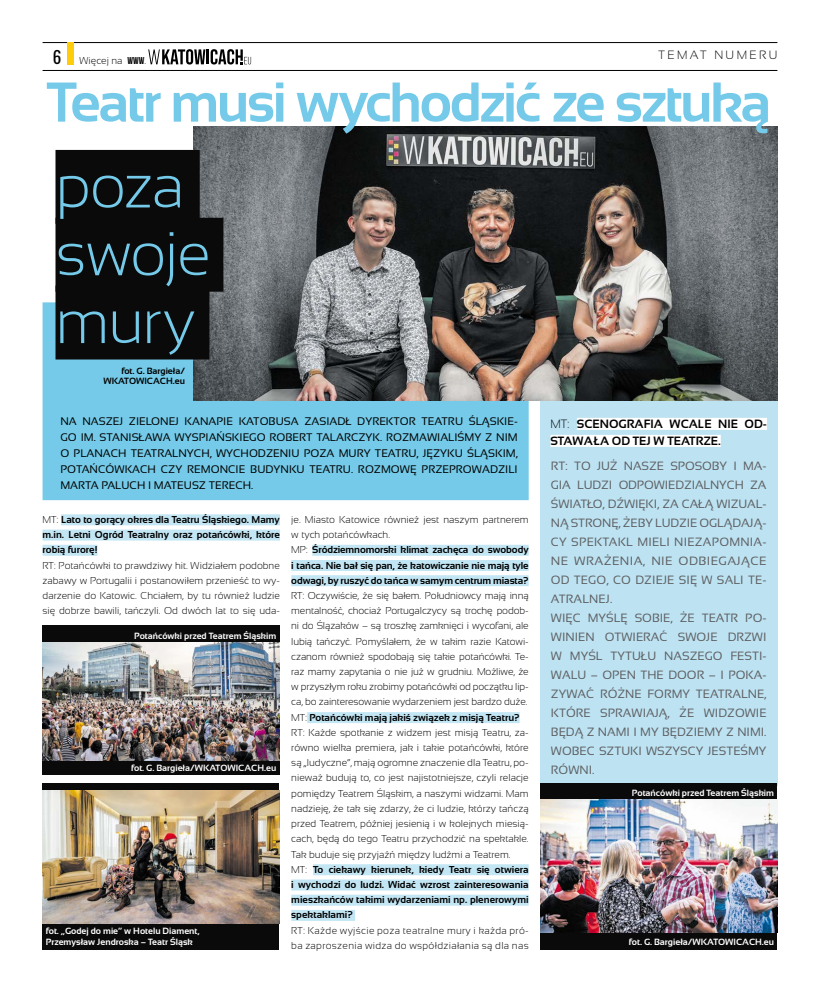
<style>
.page{position:relative;width:820px;height:993px;background:#fff}
.page>*{position:absolute;margin:0;border:0;box-sizing:border-box;transform-origin:0 0}
.t1{font:300 61.6px/67.7px "Sansation";letter-spacing:-.025em;color:#74cae8}
.t2{font:700 56px "Sansation";letter-spacing:-.045em;color:#74cae8}
.t3{font:12px/19px "Sansation";color:#5f6062}
.t4{font:700 12px "Sansation";color:#000}
.t5{font:300 12px "Sansation";letter-spacing:.2em;color:#000}
.t6{font:11px/16px "Sansation";color:#000;text-align:justify}
.t7{font:300 10px/15.2px "Sansation";color:#000;text-align:justify}
.t8{font:700 10px/15.2px "Sansation";letter-spacing:-.01em;color:#000;text-align:justify}
.t9{font:300 10px/15.2px "Sansation";letter-spacing:.03em;color:#000}
.t10{font:700 9px/10.8px "Sansation";color:#fff}
.t11{font:700 9px/10.8px "Sansation";color:#000;text-align:right}
.s1{font-family:"Oswald";font-weight:400;font-size:17px}
.s2{font-family:"Bebas Neue";font-weight:400}
.s3{font-weight:300}
.s4{font-weight:700}
</style>
<div class="page">
<hr style="left:43px;top:42px;width:734px;height:1px;background:#000">
<svg style="left:148px;top:49px;width:103px;height:15px"></svg>
<hr style="left:43px;top:70px;width:734px;height:1px;background:#000">
<div style="left:67px;top:43px;width:6px;height:22px;background:#fecc0b"></div>
<div style="left:540px;top:401px;width:237px;height:384px;background:#bde3f3"></div>
<div style="left:576px;top:417px;width:190px;height:12px;background:#fff"></div>
<div style="left:550px;top:434px;width:170px;height:12px;background:#fff"></div>
<div style="left:43px;top:782px;width:734px;height:167px;background:#0a0a0b"></div>
<div style="left:43px;top:302px;width:485px;height:198px;background:#74cae8"></div>
<div style="left:280px;top:767px;width:260px;height:191px;background:#fff"></div>
<img style="left:193px;top:126px;width:584px;height:274px">
<div style="left:61px;top:514px;width:219px;height:11px;background:#c3e6f4"></div>
<div style="left:43px;top:529px;width:237px;height:11px;background:#c3e6f4"></div>
<div style="left:43px;top:544px;width:54px;height:11px;background:#c3e6f4"></div>
<div style="left:55px;top:150px;width:145px;height:74px;background:#0a0a0b"></div>
<div style="left:55px;top:218px;width:168px;height:73px;background:#0a0a0b"></div>
<div style="left:55px;top:285px;width:154px;height:74px;background:#0a0a0b"></div>
<div style="left:312px;top:544px;width:216px;height:11px;background:#c3e6f4"></div>
<div style="left:291px;top:559px;width:237px;height:11px;background:#c3e6f4"></div>
<div style="left:291px;top:575px;width:237px;height:11px;background:#c3e6f4"></div>
<div style="left:307px;top:711px;width:212px;height:11px;background:#c3e6f4"></div>
<div style="left:313px;top:863px;width:215px;height:11px;background:#c3e6f4"></div>
<div style="left:291px;top:879px;width:237px;height:11px;background:#c3e6f4"></div>
<div style="left:291px;top:894px;width:237px;height:11px;background:#c3e6f4"></div>
<div style="left:291px;top:909px;width:64px;height:11px;background:#c3e6f4"></div>
<img style="left:540px;top:799px;width:237px;height:133px">
<img style="left:43px;top:789px;width:237px;height:134px">
<div style="left:43px;top:625px;width:237px;height:149px;background:#0a0a0b"></div>
<img style="left:43px;top:642px;width:237px;height:118px">
<p class="t7" style="left:53px;top:53px;width:95px"><span class="s1">6</span> Więcej na <span class="s2">WWW</span>.</p>
<p class="t5" style="left:658px;top:48px;width:120px">Temat n umer u</p>
<h2 class="t2" style="left:47px;top:71px;width:725px">Teatr musi wychodzić ze sztuką</h2>
<h1 class="t1" style="left:55px;top:152px;width:157px">poza swoje mury</h1>
<p class="t11" style="left:103px;top:365px;width:83px">fot. G. Bargieła/<br>WKATOWICACH.eu</p>
<p class="t6" style="left:60px;top:413px;width:458px">NA NASZEJ ZIELONEJ KANAPIE KATOBUSA ZASIADŁ DYREKTOR TEATRU ŚLĄSKIE-GO IM. STANISŁAWA WYSPIAŃSKIEGO ROBERT TALARCZYK. ROZMAWIALIŚMY Z NIM O PLANACH TEATRALNYCH, WYCHODZENIU POZA MURY TEATRU, JĘZYKU ŚLĄSKIM, POTAŃCÓWKACH CZY REMONCIE BUDYNKU TEATRU. ROZMOWĘ PRZEPROWADZILI MARTA PALUCH I MATEUSZ TERECH.</p>
<p class="t8" style="left:43px;top:511px;width:239px"><span class="s3">MT:</span> Lato to gorący okres dla Teatru Śląskiego. Mamy m.in. Letni Ogród Teatralny oraz potańcówki, które robią furorę!</p>
<p class="t7" style="left:43px;top:557px;width:239px">RT: Potańcówki to prawdziwy hit. Widziałem podobne zabawy w Portugalii i postanowiłem przenieść to wy&shy;darzenie do Katowic. Chciałem, by tu również ludzie się dobrze bawili, tańczyli. Od dwóch lat to się uda-</p>
<p class="t10" style="left:134px;top:630px;width:144px">Potańcówki przed Teatrem Śląskim</p>
<p class="t10" style="left:131px;top:762px;width:147px">fot. G. Bargieła/WKATOWICACH.eu</p>
<p class="t10" style="left:46px;top:925px;width:155px">fot. „Godej do mie” w Hotelu Diament,<br>Przemysław Jendroska – Teatr Śląsk</p>
<p class="t8" style="left:291px;top:511px;width:239px;text-align:left"><span class="s3">je. Miasto Katowice również jest naszym partnerem w tych potańcówkach.<br>MP:</span> Śródziemnomorski klimat zachęca do swobody i tańca. Nie bał się pan, że katowiczanie nie mają tyle odwagi, by ruszyć do tańca w samym centrum miasta?</p>
<p class="t7" style="left:291px;top:587px;width:239px;text-align:left">RT: Oczywiście, że się bałem. Południowcy mają inną mentalność, chociaż Portugalczycy są trochę podob&shy;ni do Ślązaków – są troszkę zamknięci i wycofani, ale lubią tańczyć. Pomyślałem, że w takim razie Katowi&shy;czanom również spodobają się takie potańcówki. Te&shy;raz mamy zapytania o nie już w grudniu. Możliwe, że w przyszłym roku zrobimy potańcówki od początku lip&shy;ca, bo zainteresowanie wydarzeniem jest bardzo duże.<br>MT: <span class="s4">Potańcówki mają jakiś związek z misją Teatru?<br></span>RT: Każde spotkanie z widzem jest misją Teatru, za&shy;równo wielka premiera, jak i takie potańcówki, które są „ludyczne”, mają ogromne znaczenie dla Teatru, po&shy;nieważ budują to, co jest najistotniejsze, czyli relacje pomiędzy Teatrem Śląskim, a naszymi widzami. Mam nadzieję, że tak się zdarzy, że ci ludzie, którzy tańczą przed Teatrem, później jesienią i w kolejnych miesią&shy;cach, będą do tego Teatru przychodzić na spektakle.<br>Tak buduje się przyjaźń między ludźmi a Teatrem.<br>MT: <span class="s4">To ciekawy kierunek, kiedy Teatr się otwiera i wychodzi do ludzi. Widać wzrost zainteresowania mieszkańców takimi wydarzeniami np. plenerowymi spektaklami?</span></p>
<p class="t9" style="left:291px;top:922px;width:239px">RT: Każde wyjście poza teatralne mury i każda pró&shy;ba zaproszenia widza do współdziałania są dla nas</p>
<p class="t4" style="left:550px;top:417px;width:130px"><span class="s3">MT:</span> Scenografia wca</p>
<p class="t4" style="left:697px;top:417px;width:70px">le nie od-</p>
<p class="t4" style="left:550px;top:434px;width:18px">stawa</p>
<p class="t4" style="left:592px;top:434px;width:129px">ła od tej w teatrze.</p>
<p class="t3" style="left:550px;top:456px;width:217px">RT: TO JUŻ NASZE SPOSOBY I MA-<br>GIA LUDZI ODPOWIEDZIALNYCH ZA<br>ŚWIATŁO, DŹWIĘKI, ZA CAŁĄ WIZUAL-<br>NĄ STRONĘ, ŻEBY LUDZIE OGLĄDAJĄ-<br>CY SPEKTAKL MIELI NIEZAPOMNIA-<br>NE WRAŻENIA, NIE ODBIEGAJĄCE<br>OD TEGO, CO DZIEJE SIĘ W SALI TE-<br>ATRALNEJ.<br>WIĘC MYŚLĘ SOBIE, ŻE TEATR PO-<br>WINIEN OTWIERAĆ SWOJE DRZWI<br>W MYŚL TYTUŁU NASZEGO FESTI-<br>WALU – OPEN THE DOOR – I POKA-<br>ZYWAĆ RÓŻNE FORMY TEATRALNE,<br>KTÓRE SPRAWIAJĄ, ŻE WIDZOWIE<br>BĘDĄ Z NAMI I MY BĘDZIEMY Z NIMI.<br>WOBEC SZTUKI WSZYSCY JESTEŚMY<br>RÓWNI.</p>
<p class="t10" style="left:631px;top:786px;width:144px">Potańcówki przed Teatrem Śląskim</p>
<p class="t10" style="left:628px;top:936px;width:147px">fot. G. Bargieła/WKATOWICACH.eu</p>
</div>
